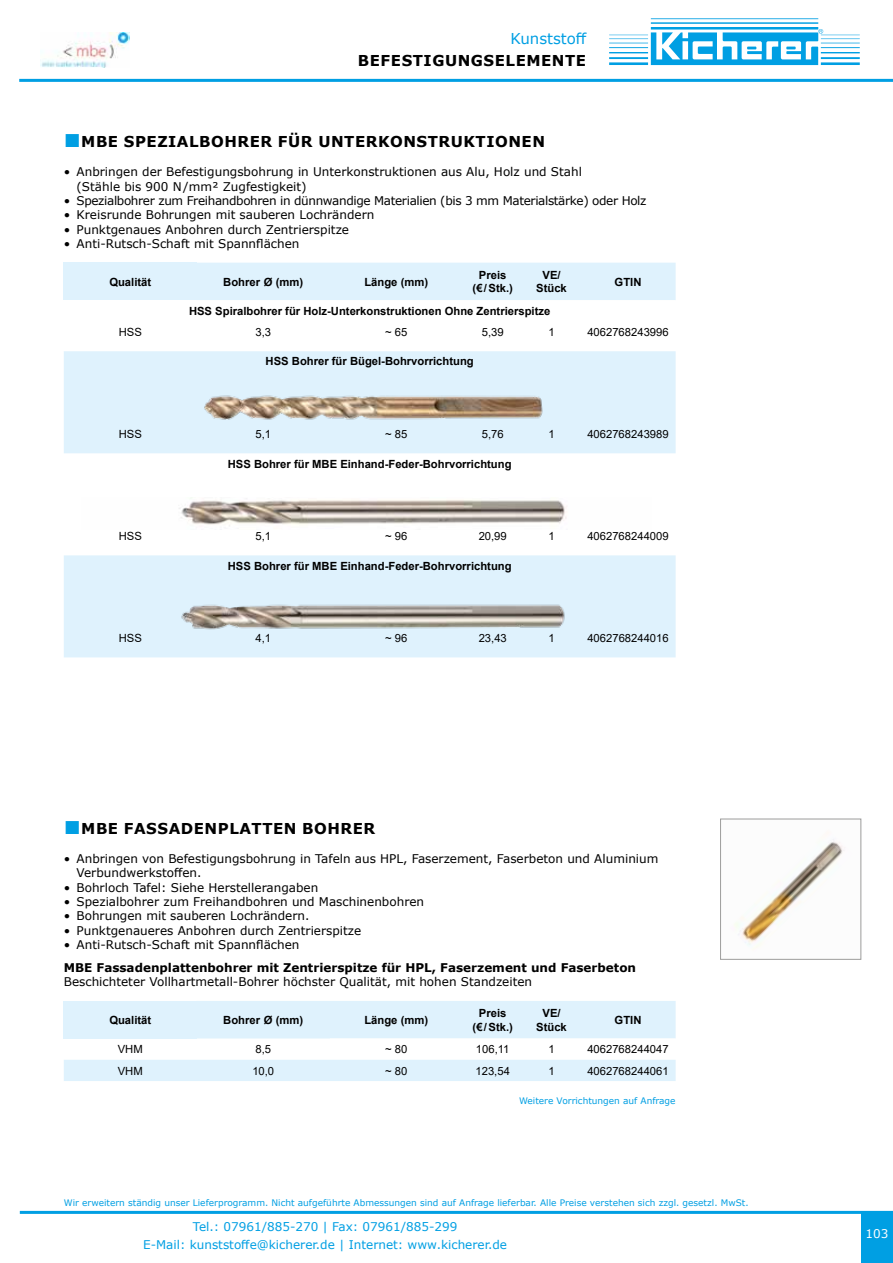
<style>
.page{position:relative;width:893px;height:1263px;background:#fff}
.page>*{position:absolute;margin:0;border:0;box-sizing:border-box;transform-origin:0 0}
.t1{font:700 15px "Verdana";letter-spacing:.035em;color:#000}
.t2{font:15px "Verdana";color:#009fe3}
.t3{font:12px/14.4px "Verdana";color:#000}
.t4{font:12px/18px "Verdana";color:#009fe3;text-align:center}
.t5{font:12px "Verdana";letter-spacing:-.03em;color:#000}
.t6{font:700 12px "Verdana";color:#000}
.t7{font:12px "Verdana";color:#fff}
.t8{font:700 11.25px/13.5px "Arial";color:#000;text-align:center}
.t9{font:11.25px "Arial";color:#000}
.t10{font:9px "Verdana";color:#009fe3}
.s1{font-family:"Times New Roman";font-weight:400;font-size:28.5px;color:#009fe3}
</style>
<div class="page">
<hr style="left:19px;top:79px;width:874px;height:3px;background:#009fe3">
<hr style="left:20px;top:1211px;width:873px;height:3px;background:#009fe3">
<img style="left:41px;top:32px;width:89px;height:36px">
<div style="left:861px;top:1211px;width:32px;height:52px;background:#009fe3"></div>
<svg style="left:609px;top:18px;width:251px;height:47px"></svg>
<div style="left:64px;top:263px;width:133px;height:37px;background:#dff2fd"></div>
<div style="left:197px;top:263px;width:479px;height:37px;background:#dff2fd"></div>
<div style="left:64px;top:351px;width:612px;height:102px;background:#dff2fd"></div>
<div style="left:64px;top:555px;width:612px;height:102px;background:#dff2fd"></div>
<svg style="left:64px;top:1001px;width:612px;height:80px"></svg>
<img style="left:734px;top:839px;width:110px;height:109px">
<div style="left:720px;top:819px;width:141px;height:140px;border:1px solid #9d9d9c"></div>
<img style="left:82px;top:391px;width:569px;height:32px">
<img style="left:179px;top:497px;width:388px;height:29px">
<img style="left:82px;top:599px;width:569px;height:32px">
<p class="t2" style="left:510px;top:29px;width:78px">Kunststoff</p>
<p class="t1" style="left:358px;top:50px;width:230px">BEFESTIGUNGSELEMENTE</p>
<p class="t1" style="left:64px;top:131px;width:483px"><span class="s1">■</span>MBE SPEZIALBOHRER FÜR UNTERKONSTRUKTIONEN</p>
<p class="t3" style="left:77px;top:164px;width:507px;text-indent:-13px">• Anbringen der Befestigungsbohrung in Unterkonstruktionen aus Alu, Holz und Stahl (Stähle bis 900 N/mm² Zugfestigkeit)</p>
<p class="t5" style="left:64px;top:192px;width:584px">• Spezialbohrer zum Freihandbohren in dünnwandige Materialien (bis 3 mm Materialstärke) oder Holz</p>
<p class="t3" style="left:64px;top:208px;width:312px">• Kreisrunde Bohrungen mit sauberen Lochrändern</p>
<p class="t3" style="left:64px;top:222px;width:287px">• Punktgenaues Anbohren durch Zentrierspitze</p>
<p class="t3" style="left:64px;top:236px;width:237px">• Anti-Rutsch-Schaft mit Spannflächen</p>
<p class="t8" style="left:109px;top:275px;width:43px">Qualität</p>
<p class="t8" style="left:223px;top:275px;width:82px">Bohrer Ø (mm)</p>
<p class="t8" style="left:364px;top:275px;width:65px">Länge (mm)</p>
<p class="t8" style="left:473px;top:268px;width:42px">Preis (€/Stk.)</p>
<p class="t8" style="left:536px;top:268px;width:32px">VE/<br>Stück</p>
<p class="t8" style="left:615px;top:275px;width:28px">GTIN</p>
<p class="t8" style="left:189px;top:304px;width:363px">HSS Spiralbohrer für Holz-Unterkonstruktionen Ohne Zentrierspitze</p>
<p class="t9" style="left:119px;top:324px;width:25px">HSS</p>
<p class="t9" style="left:255px;top:324px;width:17px">3,3</p>
<p class="t9" style="left:385px;top:324px;width:24px">~ 65</p>
<p class="t9" style="left:482px;top:324px;width:23px">5,39</p>
<p class="t9" style="left:548px;top:324px;width:8px">1</p>
<p class="t9" style="left:587px;top:324px;width:83px">4062768243996</p>
<p class="t8" style="left:266px;top:355px;width:210px">HSS Bohrer für Bügel-Bohrvorrichtung</p>
<p class="t9" style="left:119px;top:427px;width:25px">HSS</p>
<p class="t9" style="left:255px;top:427px;width:17px">5,1</p>
<p class="t9" style="left:385px;top:427px;width:24px">~ 85</p>
<p class="t9" style="left:482px;top:427px;width:23px">5,76</p>
<p class="t9" style="left:548px;top:427px;width:8px">1</p>
<p class="t9" style="left:587px;top:427px;width:83px">4062768243989</p>
<p class="t8" style="left:228px;top:457px;width:285px">HSS Bohrer für MBE Einhand-Feder-Bohrvorrichtung</p>
<p class="t9" style="left:119px;top:529px;width:25px">HSS</p>
<p class="t9" style="left:255px;top:529px;width:17px">5,1</p>
<p class="t9" style="left:385px;top:529px;width:24px">~ 96</p>
<p class="t9" style="left:479px;top:529px;width:30px">20,99</p>
<p class="t9" style="left:548px;top:529px;width:8px">1</p>
<p class="t9" style="left:587px;top:529px;width:83px">4062768244009</p>
<p class="t8" style="left:228px;top:559px;width:285px">HSS Bohrer für MBE Einhand-Feder-Bohrvorrichtung</p>
<p class="t9" style="left:119px;top:631px;width:25px">HSS</p>
<p class="t9" style="left:255px;top:631px;width:17px">4,1</p>
<p class="t9" style="left:385px;top:631px;width:24px">~ 96</p>
<p class="t9" style="left:479px;top:631px;width:30px">23,43</p>
<p class="t9" style="left:548px;top:631px;width:8px">1</p>
<p class="t9" style="left:587px;top:631px;width:83px">4062768244016</p>
<p class="t1" style="left:64px;top:818px;width:313px"><span class="s1">■</span>MBE FASSADENPLATTEN BOHRER</p>
<p class="t3" style="left:77px;top:851px;width:583px;text-indent:-13px">• Anbringen von Befestigungsbohrung in Tafeln aus HPL, Faserzement, Faserbeton und Aluminium<br>Verbundwerkstoffen.</p>
<p class="t3" style="left:64px;top:880px;width:256px">• Bohrloch Tafel: Siehe Herstellerangaben</p>
<p class="t3" style="left:64px;top:894px;width:362px">• Spezialbohrer zum Freihandbohren und Maschinenbohren</p>
<p class="t3" style="left:64px;top:909px;width:247px">• Bohrungen mit sauberen Lochrändern.</p>
<p class="t3" style="left:64px;top:923px;width:299px">• Punktgenaueres Anbohren durch Zentrierspitze</p>
<p class="t3" style="left:64px;top:937px;width:237px">• Anti-Rutsch-Schaft mit Spannflächen</p>
<p class="t6" style="left:64px;top:959px;width:574px">MBE Fassadenplattenbohrer mit Zentrierspitze für HPL, Faserzement und Faserbeton</p>
<p class="t3" style="left:64px;top:975px;width:470px">Beschichteter Vollhartmetall-Bohrer höchster Qualität, mit hohen Standzeiten</p>
<p class="t8" style="left:109px;top:1013px;width:43px">Qualität</p>
<p class="t8" style="left:223px;top:1013px;width:82px">Bohrer Ø (mm)</p>
<p class="t8" style="left:364px;top:1013px;width:65px">Länge (mm)</p>
<p class="t8" style="left:473px;top:1006px;width:42px">Preis (€/Stk.)</p>
<p class="t8" style="left:536px;top:1006px;width:32px">VE/<br>Stück</p>
<p class="t8" style="left:615px;top:1013px;width:28px">GTIN</p>
<p class="t9" style="left:118px;top:1041px;width:26px">VHM</p>
<p class="t9" style="left:255px;top:1041px;width:17px">8,5</p>
<p class="t9" style="left:385px;top:1041px;width:24px">~ 80</p>
<p class="t9" style="left:476px;top:1041px;width:35px">106,11</p>
<p class="t9" style="left:548px;top:1041px;width:8px">1</p>
<p class="t9" style="left:587px;top:1041px;width:83px">4062768244047</p>
<p class="t9" style="left:118px;top:1063px;width:26px">VHM</p>
<p class="t9" style="left:252px;top:1063px;width:23px">10,0</p>
<p class="t9" style="left:385px;top:1063px;width:24px">~ 80</p>
<p class="t9" style="left:475px;top:1063px;width:36px">123,54</p>
<p class="t9" style="left:548px;top:1063px;width:8px">1</p>
<p class="t9" style="left:587px;top:1063px;width:83px">4062768244061</p>
<p class="t10" style="left:519px;top:1095px;width:158px">Weitere Vorrichtungen auf Anfrage</p>
<p class="t10" style="left:64px;top:1197px;width:686px">Wir erweitern ständig unser Lieferprogramm. Nicht aufgeführte Abmessungen sind auf Anfrage lieferbar. Alle Preise verstehen sich zzgl. gesetzl. MwSt.</p>
<p class="t4" style="left:143px;top:1218px;width:365px">Tel.: 07961/885-270 | Fax: 07961/885-299<br>E-Mail: kunststoffe@kicherer.de | Internet: www.kicherer.de</p>
<p class="t7" style="left:865px;top:1225px;width:24px">103</p>
</div>
